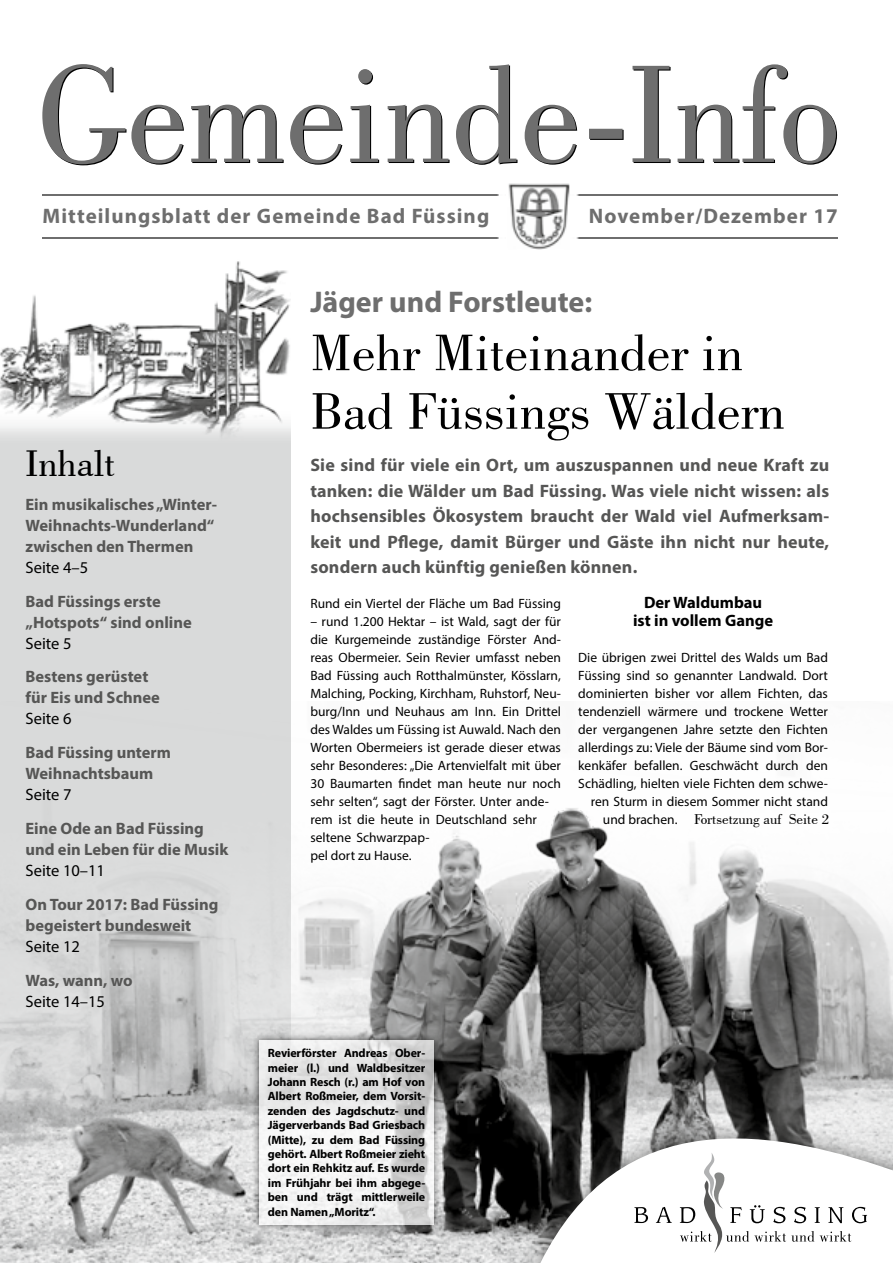
<style>
.page{position:relative;width:893px;height:1263px;background:#fff}
.page>*{position:absolute;margin:0;border:0;box-sizing:border-box;transform-origin:0 0}
.t1{font:54px/58.5px "Bodoni BT";color:#000}
.t2{font:39px "Bodoni BT";color:#000}
.t3{font:700 30px "Myriad Pro";color:#6e6e6e}
.t4{font:700 21px "Myriad Pro";letter-spacing:.05em;color:#6e6e6e}
.t5{font:700 18px/25.5px "Myriad Pro";letter-spacing:.01em;color:#565655;text-align:justify}
.t6{font:700 16.5px/21px "Myriad Pro";color:#565655}
.t7{font:16.5px "Myriad Pro";color:#000}
.t8{font:700 16.5px/18px "Myriad Pro";color:#000;text-align:center}
.t9{font:15px "Bodoni BT";color:#000}
.t10{font:13.5px/18px "Myriad Pro";color:#000}
.t11{font:700 12px/14.4px "Myriad Pro";letter-spacing:-.01em;color:#000;text-align:justify}
</style>
<div class="page">
<div style="left:0;top:383px;width:291px;height:880px;background:#d9dada"></div>
<img style="left:0;top:808px;width:893px;height:455px">
<hr style="left:43px;top:237px;width:795px;height:1px;background:#6e6e6e">
<img style="left:0;top:261px;width:291px;height:173px">
<div style="left:518px;top:1118px;width:375px;height:145px;background:#565655;opacity:.75"></div>
<svg style="left:540px;top:1137px;width:353px;height:126px"></svg>
<svg style="left:42px;top:64px;width:794px;height:100px"></svg>
<hr style="left:43px;top:195px;width:795px;height:1px;background:#6e6e6e">
<div style="left:497px;top:174px;width:81px;height:84px;background:#fff"></div>
<img style="left:508px;top:183px;width:62px;height:67px">
<div style="left:252px;top:1032px;width:189px;height:200px;background:#000;opacity:.75"></div>
<svg style="left:259px;top:1040px;width:175px;height:185px"></svg>
<h3 class="t4" style="left:43px;top:202px;width:448px">Mitteilungsblatt der Gemeinde Bad Füssing</h3>
<h3 class="t4" style="left:589px;top:202px;width:250px">November/Dezember 17</h3>
<h2 class="t2" style="left:26px;top:439px;width:91px">Inhalt</h2>
<p class="t6" style="left:26px;top:493px;width:193px">Ein musikalisches „Winter-<br>Weihnachts-Wunderland“ zwischen den Thermen</p>
<p class="t7" style="left:26px;top:557px;width:64px">Seite 4–5</p>
<p class="t6" style="left:26px;top:590px;width:168px">Bad Füssings erste „Hotspots“ sind online</p>
<p class="t7" style="left:26px;top:633px;width:47px">Seite 5</p>
<p class="t6" style="left:26px;top:666px;width:136px">Bestens gerüstet für Eis und Schnee</p>
<p class="t7" style="left:26px;top:709px;width:47px">Seite 6</p>
<p class="t6" style="left:26px;top:742px;width:147px">Bad Füssing unterm<br>Weihnachtsbaum</p>
<p class="t7" style="left:26px;top:784px;width:47px">Seite 7</p>
<p class="t6" style="left:26px;top:817px;width:204px">Eine Ode an Bad Füssing und ein Leben für die Musik</p>
<p class="t7" style="left:26px;top:860px;width:81px">Seite 10–11</p>
<p class="t6" style="left:26px;top:893px;width:194px">On Tour 2017: Bad Füssing begeistert bundesweit</p>
<p class="t7" style="left:26px;top:936px;width:56px">Seite 12</p>
<p class="t6" style="left:26px;top:969px;width:109px">Was, wann, wo</p>
<p class="t7" style="left:26px;top:991px;width:81px">Seite 14–15</p>
<h3 class="t3" style="left:310px;top:282px;width:283px">Jäger und Forstleute:</h3>
<h1 class="t1" style="left:310px;top:322px;width:476px">Mehr Miteinander in<br>Bad Füssings Wäldern</h1>
<p class="t5" style="left:310px;top:452px;width:520px">Sie sind für viele ein Ort, um auszuspannen und neue Kraft zu tanken: die Wälder um Bad Füssing. Was viele nicht wissen: als hochsensibles Ökosystem braucht der Wald viel Aufmerksam&shy;keit und Pflege, damit Bürger und Gäste ihn nicht nur heute, sondern auch künftig genießen können.</p>
<p class="t10" style="left:310px;top:594px;width:252px">Rund ein Viertel der Fläche um Bad Füssing</p>
<p class="t10" style="left:310px;top:612px;width:252px">– rund 1.200 Hektar – ist Wald, sagt der für die Kurgemeinde zuständige Förster And&shy;reas Obermeier. Sein Revier umfasst neben Bad Füssing auch Rotthalmünster, Kösslarn, Malching, Pocking, Kirchham, Ruhstorf, Neu&shy;burg/Inn und Neuhaus am Inn. Ein Drittel des Waldes um Füssing ist Auwald. Nach den Worten Obermeiers ist gerade dieser etwas sehr Besonderes: „Die Artenvielfalt mit über 30 Baumarten findet man heute nur noch sehr selten“, sagt der Förster. Unter ande&shy;rem ist die heute in Deutschland sehr seltene Schwarzpap-<br>pel dort zu Hause.</p>
<p class="t8" style="left:633px;top:593px;width:142px">Der Waldumbau ist in vollem Gange</p>
<p class="t10" style="left:578px;top:648px;width:251px">Die übrigen zwei Drittel des Walds um Bad</p>
<p class="t10" style="left:578px;top:666px;width:251px">Füssing sind so genannter Landwald. Dort</p>
<p class="t10" style="left:578px;top:684px;width:251px">dominierten bisher vor allem Fichten, das</p>
<p class="t10" style="left:578px;top:702px;width:251px">tendenziell wärmere und trockene Wetter</p>
<p class="t10" style="left:578px;top:720px;width:251px">der vergangenen Jahre setzte den Fichten</p>
<p class="t10" style="left:578px;top:738px;width:251px">allerdings zu: Viele der Bäume sind vom Bor-</p>
<p class="t10" style="left:578px;top:756px;width:251px">kenkäfer befallen. Geschwächt durch den</p>
<p class="t10" style="left:578px;top:774px;width:251px">Schädling, hielten viele Fichten dem schwe-</p>
<p class="t10" style="left:591px;top:792px;width:239px">ren Sturm in diesem Sommer nicht stand</p>
<p class="t10" style="left:603px;top:810px;width:76px">und brachen.</p>
<p class="t9" style="left:694px;top:809px;width:137px">Fortsetzung auf Seite 2</p>
<p class="t11" style="left:268px;top:1045px;width:159px">Revierförster Andreas Ober&shy;meier (l.) und Waldbesitzer Johann Resch (r.) am Hof von Albert Roßmeier, dem Vorsit&shy;zenden des Jagdschutz- und Jägerverbands Bad Griesbach (Mitte), zu dem Bad Füssing gehört. Albert Roßmeier zieht dort ein Rehkitz auf. Es wurde im Frühjahr bei ihm abgege&shy;ben und trägt mittlerweile den Namen „Moritz“.</p>
</div>
